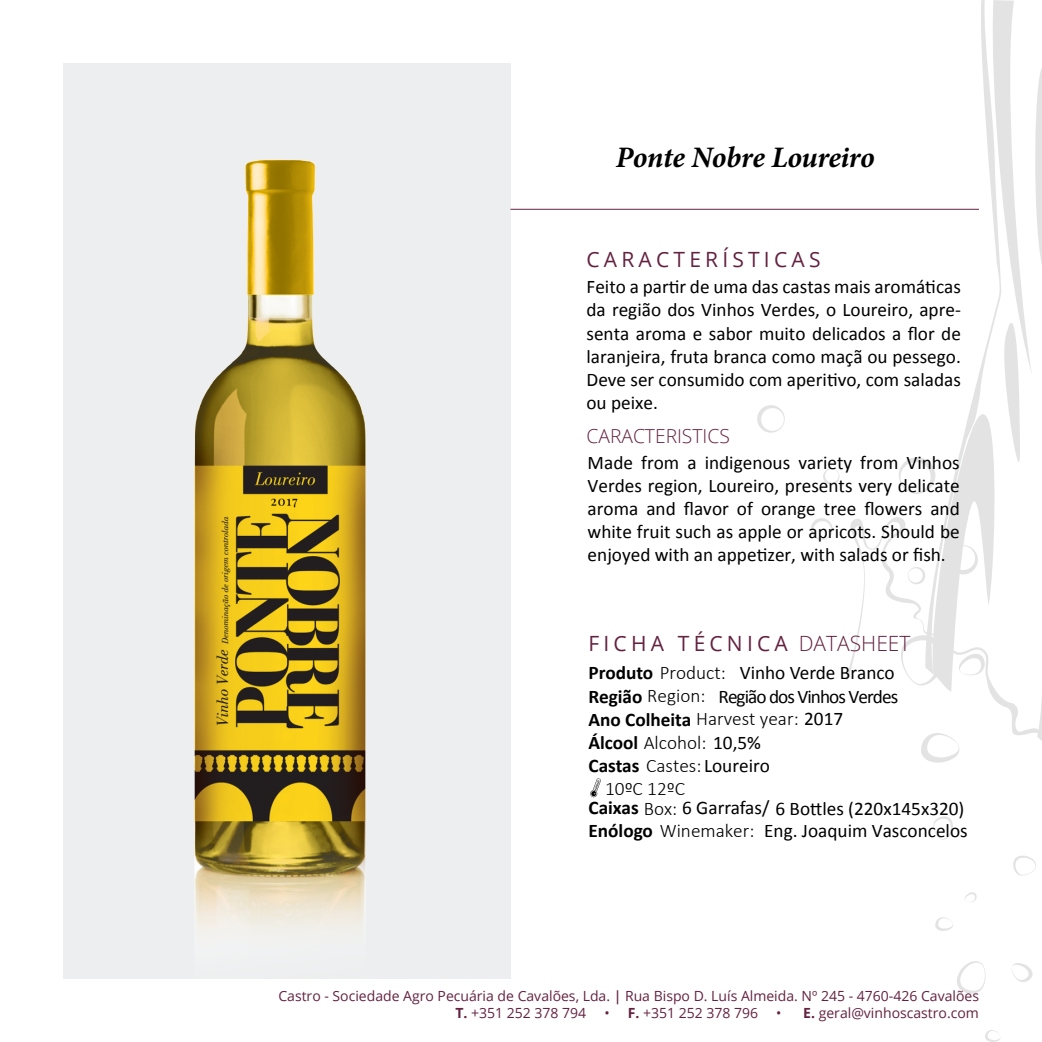
<style>
.page{position:relative;width:1042px;height:1042px;background:#fff}
.page>*{position:absolute;margin:0;border:0;box-sizing:border-box;transform-origin:0 0}
.t1{font:italic 700 29.75px "Minion Pro";letter-spacing:-.015em;color:#000}
.t2{font:21px "Open Sans";letter-spacing:.2em;color:#642240}
.t3{font:19.25px/23.1px "Calibri";color:#000;text-align:justify}
.t4{font:19.25px/23.1px "Calibri";letter-spacing:-.05em;color:#000}
.t5{font:300 19.25px "Calibri";color:#000}
.t6{font:300 19.25px "Open Sans";color:#642240}
.t7{font:14px/16.8px "Open Sans";color:#642240}
.s1{font-weight:300}
.s2{font-weight:700}
.s3{font-weight:600}
</style>
<div class="page">
<svg style="left:845px;top:517px;width:53px;height:163px"></svg>
<svg style="left:933px;top:816px;width:20px;height:24px"></svg>
<svg style="left:965px;top:892px;width:12px;height:10px"></svg>
<svg style="left:957px;top:961px;width:29px;height:33px"></svg>
<svg style="left:935px;top:917px;width:18px;height:14px"></svg>
<svg style="left:1013px;top:856px;width:23px;height:20px"></svg>
<svg style="left:985px;top:1030px;width:15px;height:12px"></svg>
<svg style="left:1012px;top:963px;width:21px;height:19px"></svg>
<svg style="left:811px;top:518px;width:22px;height:22px"></svg>
<svg style="left:757px;top:405px;width:28px;height:28px"></svg>
<svg style="left:823px;top:468px;width:17px;height:17px"></svg>
<svg style="left:898px;top:0;width:144px;height:763px"></svg>
<div style="left:63px;top:63px;width:447px;height:916px;background:#eceeef"></div>
<hr style="left:510px;top:209px;width:469px;height:1px;background:#642240">
<img style="left:194px;top:159px;width:172px;height:766px">
<svg style="left:590px;top:778px;width:11px;height:19px"></svg>
<h1 class="t1" style="left:616px;top:136px;width:260px">Ponte Nobre Loureiro</h1>
<p class="t2" style="left:586px;top:245px;width:235px">CARACTERÍSTICAS</p>
<p class="t3" style="left:586px;top:274px;width:376px">Feito a partir de uma das castas mais aromáticas da região dos Vinhos Verdes, o Loureiro, apre&shy;senta aroma e sabor muito delicados a flor de laranjeira, fruta branca como maçã ou pessego.<br>Deve ser consumido com aperitivo, com saladas ou peixe.</p>
<p class="t6" style="left:586px;top:423px;width:145px">CARACTERISTICS</p>
<p class="t3" style="left:588px;top:450px;width:374px">Made from a indigenous variety from Vinhos Verdes region, Loureiro, presents very delicate aroma and flavor of orange tree flowers and white fruit such as apple or apricots. Should be enjoyed with an appetizer, with salads or fish.</p>
<p class="t2" style="left:588px;top:629px;width:323px">FICHA TÉCNICA <span class="s1">DATASHEET</span></p>
<p class="t5" style="left:588px;top:661px;width:139px"><span class="s2">Produto</span> Product:</p>
<p class="t3" style="left:740px;top:660px;width:156px">Vinho Verde Branco</p>
<p class="t5" style="left:588px;top:684px;width:118px"><span class="s2">Região</span> Region:</p>
<p class="t4" style="left:588px;top:683px;width:311px;text-indent:130px">Região dos Vinhos Verdes<br><span class="s2">Ano Colheita</span> <span class="s1">Harvest year:</span> 2017<br><span class="s2">Álcool</span> <span class="s1">Alcohol:</span> 10,5%<br><span class="s2">Castas</span> <span class="s1">Castes:</span> Loureiro</p>
<p class="t3" style="left:588px;top:796px;width:377px;line-height:22.6px"><span class="s2">Caixas</span> <span class="s1">Box:</span> 6 Garrafas/ 6 Bottles (220x145x320)<br><span class="s2">Enólogo</span> <span class="s1">Winemaker:</span></p>
<p class="t5" style="left:605px;top:777px;width:81px">10ºC 12ºC</p>
<p class="t3" style="left:764px;top:818px;width:205px">Eng. Joaquim Vasconcelos</p>
<p class="t7" style="left:455px;top:987px;width:525px;text-indent:-177px">Castro - Sociedade Agro Pecuária de Cavalões, Lda. <span class="s3">|</span> Rua Bispo D. Luís Almeida. Nº 245 - 4760-426 Cavalões<br><span class="s2">T.</span> +351 252 378 794</p>
<p class="t7" style="left:604px;top:1004px;width:155px">• <span class="s2">F.</span> +351 252 378 796</p>
<p class="t7" style="left:776px;top:1004px;width:204px">• <span class="s2">E.</span> geral@vinhoscastro.com</p>
</div>
